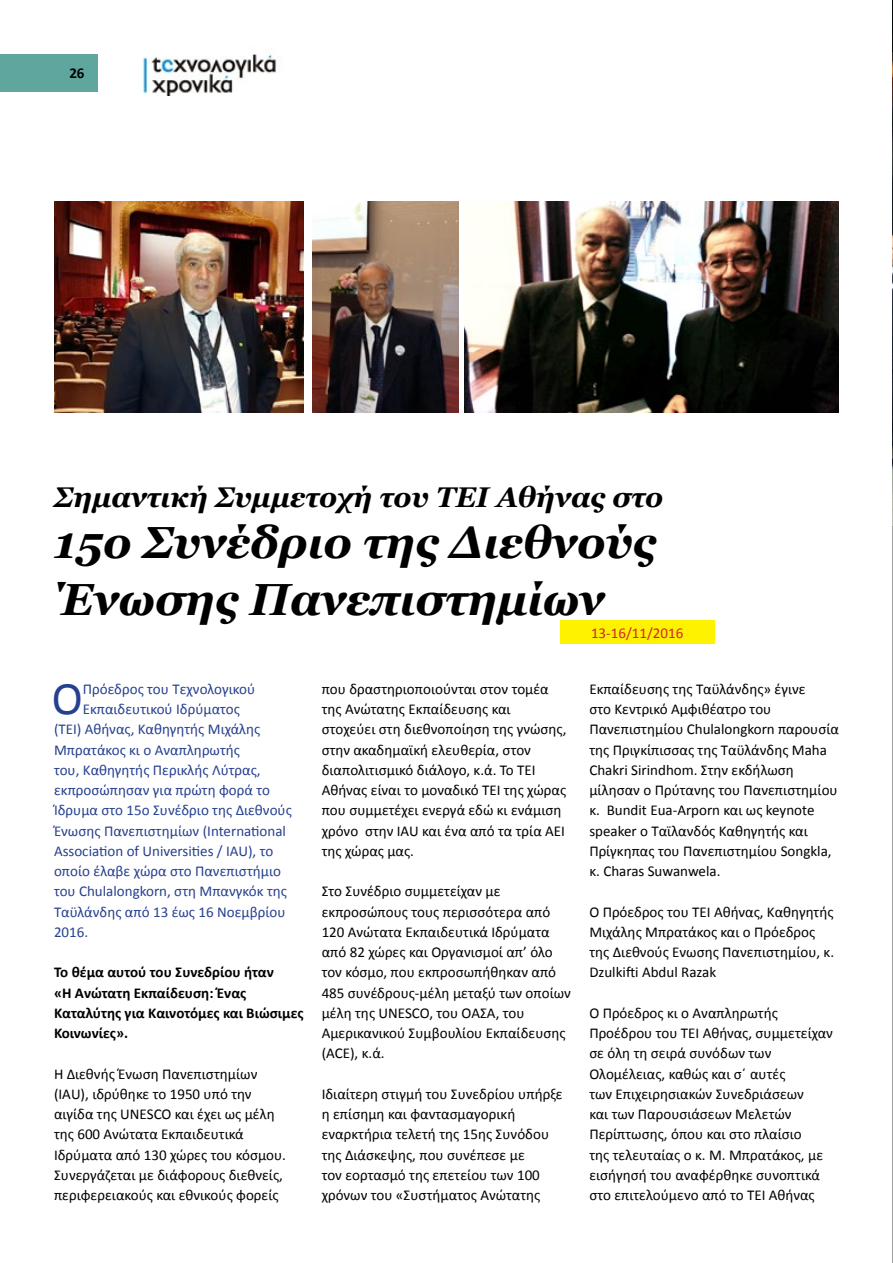
<style>
.page{position:relative;width:893px;height:1263px;background:#fff}
.page>*{position:absolute;margin:0;border:0;box-sizing:border-box;transform-origin:0 0}
.t1{font:46.95px "Calibri";color:#25408f}
.t2{font:italic 700 45px/57px "Georgia";color:#000}
.t3{font:italic 700 28.5px "Georgia";color:#000}
.t4{font:15px/20.2px "Calibri";color:#000}
.t5{font:15px "Calibri";color:#25408f}
.t6{font:700 15px/20.2px "Calibri";color:#000}
.t7{font:15px "Calibri";color:#d2232a}
</style>
<div class="page">
<hr style="left:892px;top:0;width:1px;height:1263px;background:#000">
<div style="left:0;top:54px;width:98px;height:38px;background:#5ea69e"></div>
<img style="left:142px;top:53px;width:134px;height:43px">
<img style="left:892px;top:0;width:1px;height:525px">
<div style="left:560px;top:620px;width:154px;height:24px;background:#fff200"></div>
<img style="left:54px;top:202px;width:250px;height:211px">
<img style="left:313px;top:202px;width:145px;height:211px">
<img style="left:464px;top:202px;width:375px;height:211px">
<p class="t6" style="left:69px;top:63px;width:17px">26</p>
<h3 class="t3" style="left:54px;top:478px;width:611px">Σημαντική Συμμετοχή του ΤΕΙ Αθήνας στο</h3>
<h2 class="t2" style="left:54px;top:513px;width:603px">15ο Συνέδριο της Διεθνούς<br>Ένωσης Πανεπιστημίων</h2>
<p class="t7" style="left:591px;top:623px;width:94px">13-16/11/2016</p>
<h1 class="t1" style="left:52px;top:669px;width:33px">Ο</h1>
<p class="t5" style="left:83px;top:679px;width:174px">Πρόεδρος του Τεχνολογικού</p>
<p class="t5" style="left:83px;top:699px;width:159px">Εκπαιδευτικού Ιδρύματος</p>
<p class="t5" style="left:54px;top:720px;width:208px">(ΤΕΙ) Αθήνας, Καθηγητής Μιχάλης</p>
<p class="t5" style="left:54px;top:740px;width:188px">Μπρατάκος κι ο Αναπληρωτής</p>
<p class="t5" style="left:54px;top:760px;width:208px">του, Καθηγητής Περικλής Λύτρας,</p>
<p class="t5" style="left:54px;top:780px;width:218px">εκπροσώπησαν για πρώτη φορά το</p>
<p class="t5" style="left:54px;top:801px;width:239px">Ίδρυμα στο 15ο Συνέδριο της Διεθνούς</p>
<p class="t5" style="left:54px;top:821px;width:233px">Ένωσης Πανεπιστημίων (International</p>
<p class="t5" style="left:54px;top:841px;width:221px">Association of Universities / IAU), το</p>
<p class="t5" style="left:54px;top:861px;width:229px">οποίο έλαβε χώρα στο Πανεπιστήμιο</p>
<p class="t5" style="left:54px;top:882px;width:235px">του Chulalongkorn, στη Μπανγκόκ της</p>
<p class="t5" style="left:54px;top:902px;width:233px">Ταϋλάνδης από 13 έως 16 Νοεμβρίου</p>
<p class="t5" style="left:54px;top:922px;width:36px">2016.</p>
<p class="t6" style="left:54px;top:962px;width:251px">Το θέμα αυτού του Συνεδρίου ήταν<br>«Η Ανώτατη Εκπαίδευση: Ένας<br>Καταλύτης για Καινοτόμες και Βιώσιμες<br>Κοινωνίες».</p>
<p class="t4" style="left:54px;top:1063px;width:233px">Η Διεθνής Ένωση Πανεπιστημίων (ΙΑU), ιδρύθηκε το 1950 υπό την αιγίδα της UNESCO και έχει ως μέλη της 600 Ανώτατα Εκπαιδευτικά Ιδρύματα από 130 χώρες του κόσμου.<br>Συνεργάζεται με διάφορους διεθνείς, περιφερειακούς και εθνικούς φορείς</p>
<p class="t4" style="left:322px;top:679px;width:246px">που δραστηριοποιούνται στον τομέα της Ανώτατης Εκπαίδευσης και στοχεύει στη διεθνοποίηση της γνώσης, στην ακαδημαϊκή ελευθερία, στον διαπολιτισμικό διάλογο, κ.ά. Το ΤΕΙ Αθήνας είναι το μοναδικό ΤΕΙ της χώρας που συμμετέχει ενεργά εδώ κι ενάμιση χρόνο στην ΙΑU και ένα από τα τρία ΑΕΙ της χώρας μας.</p>
<p class="t4" style="left:322px;top:881px;width:251px">Στο Συνέδριο συμμετείχαν με εκπροσώπους τους περισσότερα από<br>120 Ανώτατα Εκπαιδευτικά Ιδρύματα από 82 χώρες και Οργανισμοί απ’ όλο τον κόσμο, που εκπροσωπήθηκαν από<br>485 συνέδρους-μέλη μεταξύ των οποίων μέλη της UNESCO, του ΟΑΣΑ, του<br>Αμερικανικού Συμβουλίου Εκπαίδευσης (ACE), κ.ά.</p>
<p class="t4" style="left:322px;top:1084px;width:243px">Ιδιαίτερη στιγμή του Συνεδρίου υπήρξε η επίσημη και φαντασμαγορική εναρκτήρια τελετή της 15ης Συνόδου της Διάσκεψης, που συνέπεσε με<br>τον εορτασμό της επετείου των 100 χρόνων του «Συστήματος Ανώτατης</p>
<p class="t4" style="left:589px;top:679px;width:251px">Εκπαίδευσης της Ταϋλάνδης» έγινε<br>στο Κεντρικό Αμφιθέατρο του Πανεπιστημίου Chulalongkorn παρουσία της Πριγκίπισσας της Ταϋλάνδης Maha Chakri Sirindhom. Στην εκδήλωση μίλησαν ο Πρύτανης του Πανεπιστημίου κ. Bundit Eua-Arporn και ως keynote speaker ο Ταϊλανδός Καθηγητής και Πρίγκηπας του Πανεπιστημίου Songkla, κ. Charas Suwanwela.</p>
<p class="t4" style="left:589px;top:901px;width:246px">Ο Πρόεδρος του ΤΕΙ Αθήνας, Καθηγητής<br>Μιχάλης Μπρατάκος και o Πρόεδρος της Διεθνούς Eνωσης Πανεπιστημίου, κ.<br>Dzulkifti Abdul Razak</p>
<p class="t4" style="left:589px;top:1003px;width:245px">Ο Πρόεδρος κι ο Αναπληρωτής<br>Προέδρου του ΤΕΙ Αθήνας, συμμετείχαν σε όλη τη σειρά συνόδων των<br>Ολομέλειας, καθώς και σ΄ αυτές<br>των Επιχειρησιακών Συνεδριάσεων<br>και των Παρουσιάσεων Μελετών<br>Περίπτωσης, όπου και στο πλαίσιο<br>της τελευταίας ο κ. Μ. Μπρατάκος, με εισήγησή του αναφέρθηκε συνοπτικά στο επιτελούμενο από το ΤΕΙ Αθήνας</p>
</div>
